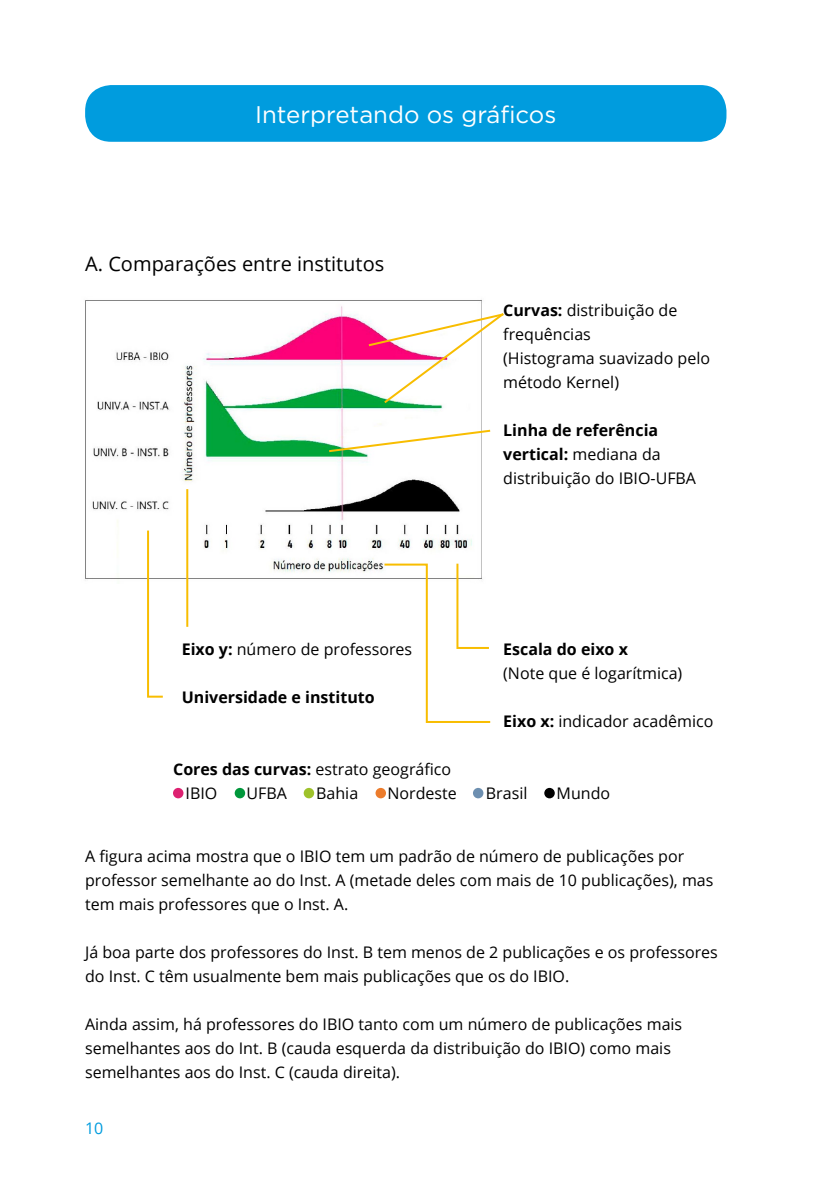
<style>
.page{position:relative;width:840px;height:1191px;background:#fff}
.page>*{position:absolute;margin:0;border:0;box-sizing:border-box;transform-origin:0 0}
.t1{font:24px "Gotham";color:#fff}
.t2{font:20px "Open Sans";color:#000}
.t3{font:16px/24px "Open Sans";color:#000}
.t4{font:700 16px "Open Sans";color:#000}
.t5{font:16px "Open Sans";color:#009cde}
.s1{font-weight:700}
</style>
<div class="page">
<div style="left:85px;top:85px;width:641px;height:57px;background:#009cde;border-radius:26px"></div>
<img style="left:85px;top:299px;width:397px;height:285px">
<svg style="left:366px;top:311px;width:138px;height:94px"></svg>
<svg style="left:327px;top:428px;width:164px;height:25px"></svg>
<svg style="left:146px;top:528px;width:19px;height:170px"></svg>
<hr style="left:186px;top:489px;width:2px;height:138px;background:#f8bd00">
<svg style="left:382px;top:561px;width:109px;height:162px"></svg>
<div style="left:173px;top:788px;width:10px;height:10px;background:#dd2171;border-radius:50%"></div>
<div style="left:303px;top:788px;width:11px;height:10px;background:#9ec22b;border-radius:50%"></div>
<div style="left:472px;top:788px;width:11px;height:10px;background:#6d8fb0;border-radius:50%"></div>
<div style="left:234px;top:788px;width:11px;height:10px;background:#00973b;border-radius:50%"></div>
<div style="left:375px;top:788px;width:11px;height:10px;background:#ec7c2c;border-radius:50%"></div>
<div style="left:544px;top:788px;width:10px;height:10px;background:#000;border-radius:50%"></div>
<h1 class="t1" style="left:255px;top:99px;width:302px">Interpretando os gráficos</h1>
<p class="t2" style="left:85px;top:249px;width:300px">A. Comparações entre institutos</p>
<p class="t3" style="left:182px;top:636px;width:232px"><span class="s1">Eixo y:</span> número de professores</p>
<p class="t4" style="left:182px;top:685px;width:194px">Universidade e instituto</p>
<p class="t3" style="left:503px;top:297px;width:208px"><span class="s1">Curvas:</span> distribuição de frequências<br>(Histograma suavizado pelo método Kernel)</p>
<p class="t3" style="left:503px;top:417px;width:194px"><span class="s1">Linha de referência vertical:</span> mediana da distribuição do IBIO-UFBA</p>
<p class="t4" style="left:503px;top:637px;width:126px">Escala do eixo x</p>
<p class="t3" style="left:503px;top:660px;width:180px">(Note que é logarítmica)</p>
<p class="t3" style="left:503px;top:708px;width:211px"><span class="s1">Eixo x:</span> indicador acadêmico</p>
<p class="t3" style="left:185px;top:756px;width:267px;text-indent:-12px"><span class="s1">Cores das curvas:</span> estrato geográfico<br>IBIO</p>
<p class="t3" style="left:246px;top:780px;width:42px">UFBA</p>
<p class="t3" style="left:316px;top:780px;width:44px">Bahia</p>
<p class="t3" style="left:387px;top:780px;width:71px">Nordeste</p>
<p class="t3" style="left:485px;top:780px;width:43px">Brasil</p>
<p class="t3" style="left:556px;top:780px;width:55px">Mundo</p>
<p class="t3" style="left:85px;top:844px;width:629px">A figura acima mostra que o IBIO tem um padrão de número de publicações por professor semelhante ao do Inst. A (metade deles com mais de 10 publicações), mas tem mais professores que o Inst. A.</p>
<p class="t3" style="left:85px;top:940px;width:634px">Já boa parte dos professores do Inst. B tem menos de 2 publicações e os professores do Inst. C têm usualmente bem mais publicações que os do IBIO.</p>
<p class="t3" style="left:85px;top:1012px;width:598px">Ainda assim, há professores do IBIO tanto com um número de publicações mais semelhantes aos do Int. B (cauda esquerda da distribuição do IBIO) como mais semelhantes aos do Inst. C (cauda direita).</p>
<p class="t5" style="left:85px;top:1117px;width:20px">10</p>
</div>
